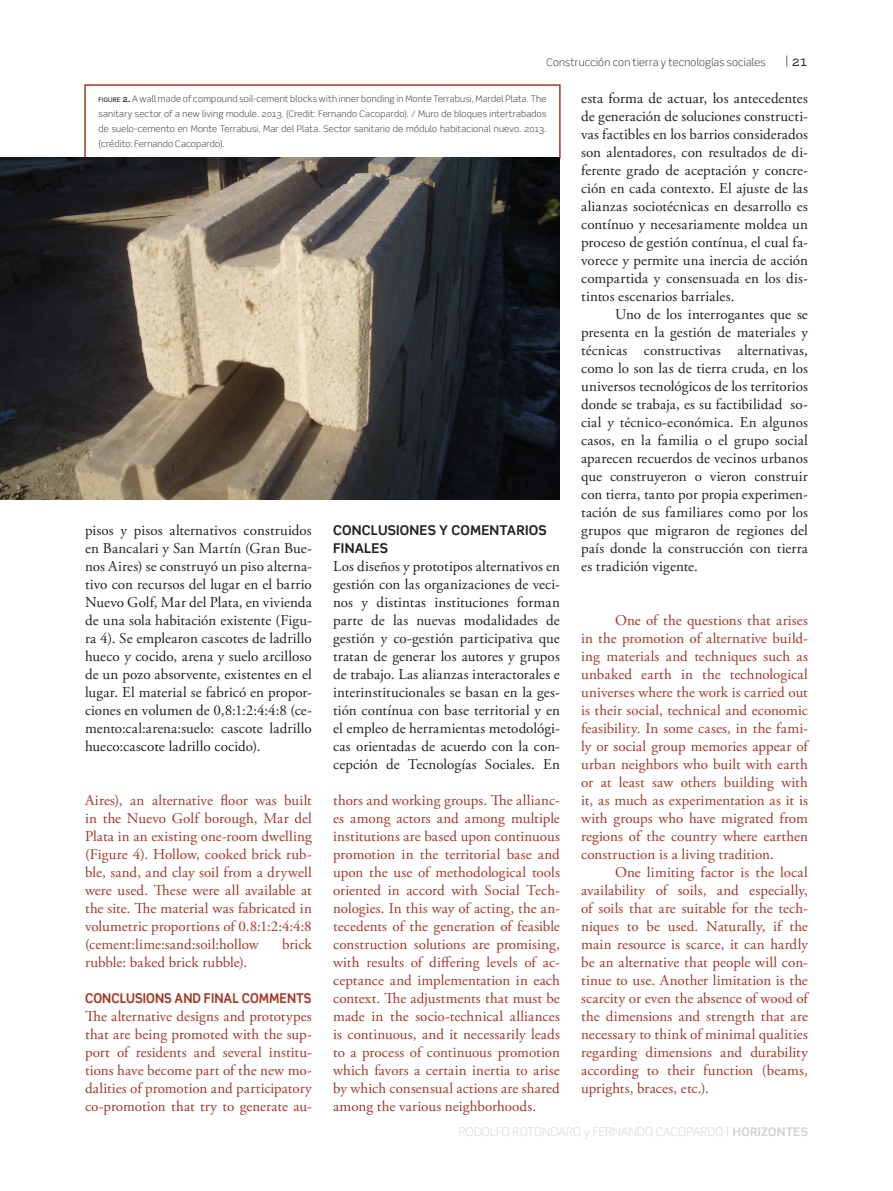
<style>
.page{position:relative;width:893px;height:1191px;background:#fff}
.page>*{position:absolute;margin:0;border:0;box-sizing:border-box;transform-origin:0 0}
.t1{font:15px/18px "Adobe Garamond Pro";letter-spacing:.015em;color:#a03725;text-align:justify}
.t2{font:15px/18px "Adobe Garamond Pro";color:#231f20;text-align:justify}
.t3{font:15px "Adobe Garamond Pro";letter-spacing:-.005em;color:#a03725}
.subtitulos{font:700 13.5px/18px "Scene Std";letter-spacing:.015em;color:#231f20}
.subtitulos-2{font:700 13.5px "Scene Std";letter-spacing:.005em;color:#a03725;scale:.93 1}
.t4{font:13.5px "Scene Std";color:#231f20}
.t5{font:300 12px "Scene Std";letter-spacing:.015em;color:#d1d2d4}
.t6{font:300 10.5px "Scene Std";letter-spacing:.02em;color:#231f20}
.t7{font:300 9px/15px "Scene Std";letter-spacing:.025em;color:#231f20;text-align:justify}
.s1{font-weight:300}
.s2{font-weight:500;font-size:6.3px}
.s3{font-weight:500}
.s4{font-weight:700}
</style>
<div class="page">
<div style="left:84px;top:84px;width:477px;height:75px;border:2px solid #a03725"></div>
<img style="left:0;top:158px;width:560px;height:341px">
<p class="t6" style="left:546px;top:55px;width:220px">Construcción con tierra y tecnologías sociales</p>
<p class="t4" style="left:785px;top:52px;width:24px"><span class="s1">|</span> 21</p>
<p class="t2" style="left:581px;top:90px;width:228px">esta forma de actuar, los antecedentes de generación de soluciones constructi&shy;vas factibles en los barrios considerados son alentadores, con resultados de di&shy;ferente grado de aceptación y concre&shy;ción en cada contexto. El ajuste de las alianzas sociotécnicas en desarrollo es contínuo y necesariamente moldea un proceso de gestión contínua, el cual fa&shy;vorece y permite una inercia de acción compartida y consensuada en los dis&shy;tintos escenarios barriales.</p>
<p class="t2" style="left:581px;top:306px;width:228px;text-indent:34px">Uno de los interrogantes que se presenta en la gestión de materiales y técnicas constructivas alternativas, como lo son las de tierra cruda, en los universos tecnológicos de los territorios donde se trabaja, es su factibilidad so&shy;cial y técnico-económica. En algunos casos, en la familia o el grupo social aparecen recuerdos de vecinos urbanos que construyeron o vieron construir con tierra, tanto por propia experimen&shy;tación de sus familiares como por los grupos que migraron de regiones del país donde la construcción con tierra es tradición vigente.</p>
<p class="t7" style="left:99px;top:92px;width:449px"><span class="s2">FIGURE</span> <span class="s3">2.</span> A wall made of compound soil-cement blocks with inner bonding in Monte Terrabusi, Mardel Plata. The sanitary sector of a new living module. 2013. (Credit: Fernando Cacopardo). / Muro de bloques intertrabados de suelo-cemento en Monte Terrabusi, Mar del Plata. Sector sanitario de módulo habitacional nuevo. 2013. (crédito: Fernando Cacopardo).</p>
<p class="t2" style="left:85px;top:522px;width:228px">pisos y pisos alternativos construidos en Bancalari y San Martín (Gran Bue&shy;nos Aires) se construyó un piso alterna&shy;tivo con recursos del lugar en el barrio Nuevo Golf, Mar del Plata, en vivienda de una sola habitación existente (Figu&shy;ra 4). Se emplearon cascotes de ladrillo hueco y cocido, arena y suelo arcilloso de un pozo absorvente, existentes en el lugar. El material se fabricó en propor&shy;ciones en volumen de 0,8:1:2:4:4:8 (ce&shy;mento:cal:arena:suelo: cascote ladrillo hueco:cascote ladrillo cocido).</p>
<p class="subtitulos" style="left:333px;top:521px;width:215px">CONCLUSIONES Y COMENTARIOS<br>FINALES</p>
<p class="t2" style="left:333px;top:558px;width:228px">Los diseños y prototipos alternativos en gestión con las organizaciones de veci&shy;nos y distintas instituciones forman parte de las nuevas modalidades de gestión y co-gestión participativa que tratan de generar los autores y grupos de trabajo. Las alianzas interactorales e interinstitucionales se basan en la ges&shy;tión contínua con base territorial y en el empleo de herramientas metodológi&shy;cas orientadas de acuerdo con la con&shy;cepción de Tecnologías Sociales. En</p>
<p class="t1" style="left:581px;top:612px;width:228px;text-indent:34px">One of the questions that arises in the promotion of alternative build&shy;ing materials and techniques such as unbaked earth in the technological universes where the work is carried out is their social, technical and economic feasibility. In some cases, in the fami&shy;ly or social group memories appear of urban neighbors who built with earth or at least saw others building with it, as much as experimentation as it is with groups who have migrated from regions of the country where earthen construction is a living tradition.</p>
<p class="t1" style="left:581px;top:864px;width:228px;text-indent:34px">One limiting factor is the local availability of soils, and especially, of soils that are suitable for the tech&shy;niques to be used. Naturally, if the main resource is scarce, it can hardly be an alternative that people will con&shy;tinue to use. Another limitation is the scarcity or even the absence of wood of the dimensions and strength that are necessary to think of minimal qualities regarding dimensions and durability according to their function (beams, uprights, braces, etc.).</p>
<p class="t1" style="left:85px;top:792px;width:228px">Aires), an alternative floor was built in the Nuevo Golf borough, Mar del Plata in an existing one-room dwelling (Figure 4). Hollow, cooked brick rub&shy;ble, sand, and clay soil from a drywell were used. These were all available at the site. The material was fabricated in volumetric proportions of 0.8:1:2:4:4:8 (cement:lime:sand:soil:hollow</p>
<p class="t1" style="left:333px;top:792px;width:228px">thors and working groups. The allianc&shy;es among actors and among multiple institutions are based upon continuous promotion in the territorial base and upon the use of methodological tools oriented in accord with Social Tech&shy;nologies. In this way of acting, the an&shy;tecedents of the generation of feasible construction solutions are promising, with results of differing levels of ac&shy;ceptance and implementation in each context. The adjustments that must be made in the socio-technical alliances is continuous, and it necessarily leads to a process of continuous promotion which favors a certain inertia to arise by which consensual actions are shared among the various neighborhoods.</p>
<p class="t1" style="left:282px;top:936px;width:31px">brick</p>
<p class="t3" style="left:85px;top:953px;width:164px">rubble: baked brick rubble).</p>
<p class="subtitulos-2" style="left:85px;top:990px;width:245px">CONCLUSIONS AND FINAL COMMENTS</p>
<p class="t1" style="left:85px;top:1008px;width:228px">The alternative designs and prototypes that are being promoted with the sup&shy;port of residents and several institu&shy;tions have become part of the new mo&shy;dalities of promotion and participatory co-promotion that try to generate au-</p>
<p class="t5" style="left:459px;top:1124px;width:351px">RODOLFO ROTONDARO y FERNANDO CACOPARDO | <span class="s4">HORIZONTES</span></p>
</div>
